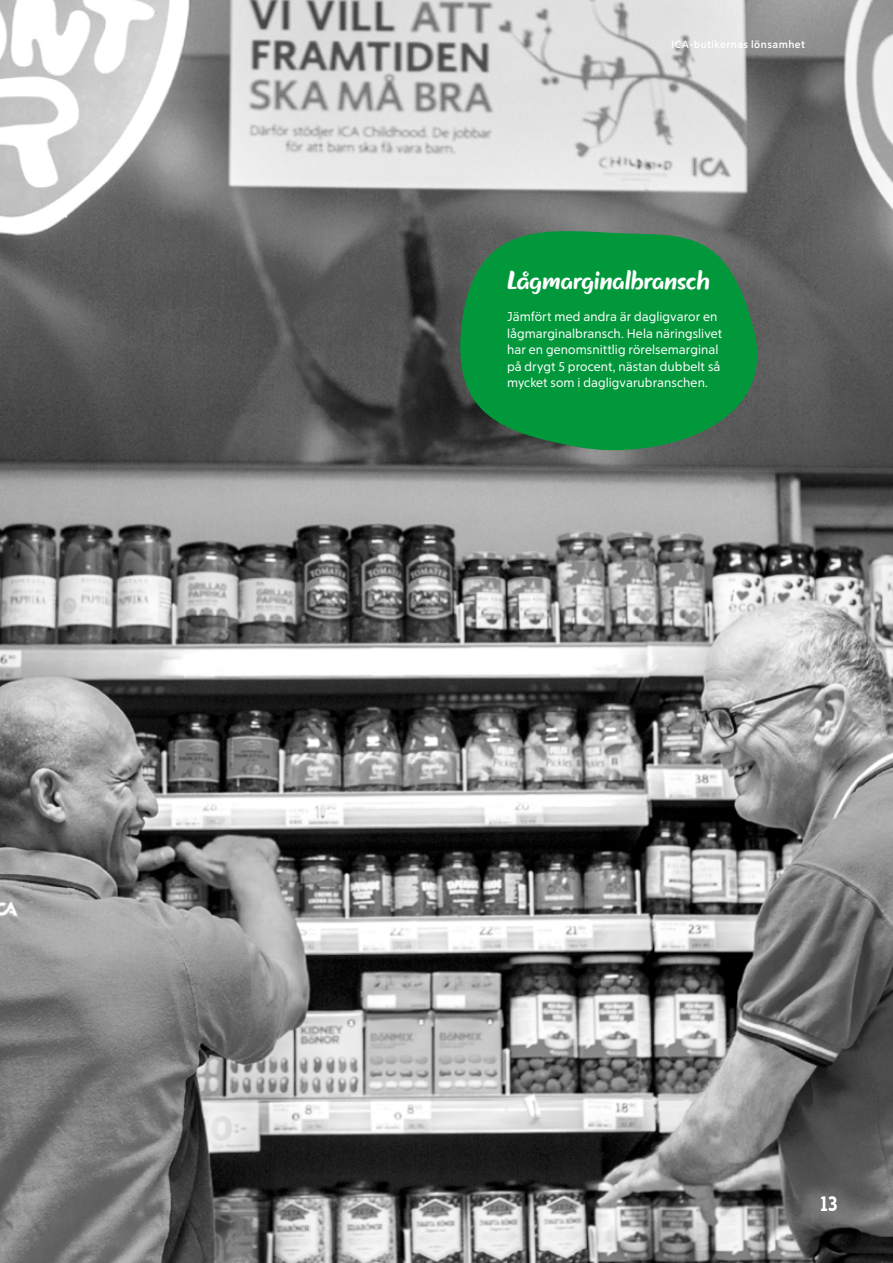
<style>
.page{position:relative;width:893px;height:1263px;background:#fff}
.page>*{position:absolute;margin:0;border:0;box-sizing:border-box;transform-origin:0 0}
.t1{font:24.15px "ICA Brush 08";color:#fff}
.t2{font:700 21px "ICA Rubrik";color:#fff}
.t3{font:12.75px/16.5px "ICA Text Ny 14";letter-spacing:.005em;color:#fff}
.t4{font:700 10.5px "ICA Text Ny 14";letter-spacing:.045em;color:#fff}
</style>
<div class="page">
<img style="left:0;top:0;width:893px;height:1263px">
<svg style="left:447px;top:217px;width:333px;height:244px;background:#1e8345"></svg>
<p class="t4" style="left:671px;top:38px;width:135px">ICA-butikernas lönsamhet</p>
<h1 class="t1" style="left:508px;top:265px;width:204px">Lågmarginalbransch</h1>
<p class="t3" style="left:507px;top:308px;width:217px">Jämfört med andra är dagligvaror en lågmarginalbransch. Hela näringslivet har en genomsnittlig rörelsemarginal på drygt 5 procent, nästan dubbelt så mycket som i dagligvarubranschen.</p>
<h2 class="t2" style="left:820px;top:1191px;width:19px">13</h2>
</div>
